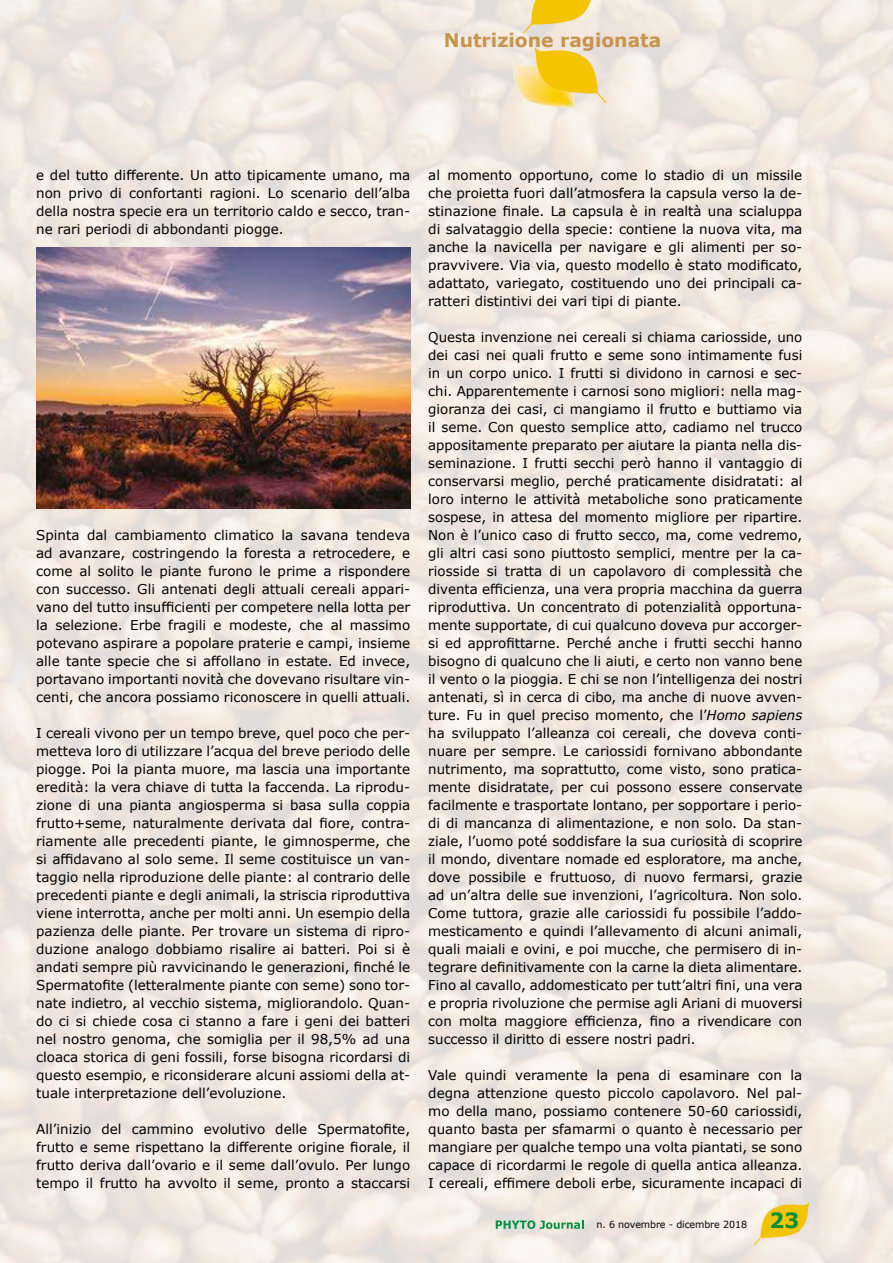
<style>
.page{position:relative;width:893px;height:1263px;background:#fff}
.page>*{position:absolute;margin:0;border:0;box-sizing:border-box;transform-origin:0 0}
.t1{font:700 18.75px "Verdana";color:#c7944b}
.t2{font:13.5px/18px "Verdana";color:#000;text-align:justify}
.t3{font:9.75px "Verdana";letter-spacing:-.01em;color:#000}
.s1{font-style:italic}
.s2{font-weight:700;font-size:21px;color:#008e3f}
</style>
<div class="page">
<img style="left:0;top:0;width:893px;height:1263px">
<img style="left:36px;top:247px;width:374px;height:262px">
<svg style="left:754px;top:1202px;width:55px;height:43px;background:#f3d66c"></svg>
<svg style="left:496px;top:1220px;width:87px;height:9px"></svg>
<svg style="left:523px;top:0;width:72px;height:33px;background:#f2d56f"></svg>
<img style="left:511px;top:62px;width:73px;height:55px">
<svg style="left:534px;top:47px;width:72px;height:56px;background:#f3d04d"></svg>
<h1 class="t1" style="left:444px;top:27px;width:219px">Nutrizione ragionata</h1>
<p class="t2" style="left:36px;top:166px;width:376px">e del tutto differente. Un atto tipicamente umano, ma non privo di confortanti ragioni. Lo scenario dell’alba della nostra specie era un territorio caldo e secco, tran&shy;ne rari periodi di abbondanti piogge.</p>
<p class="t2" style="left:36px;top:526px;width:376px">Spinta dal cambiamento climatico la savana tendeva ad avanzare, costringendo la foresta a retrocedere, e come al solito le piante furono le prime a rispondere con successo. Gli antenati degli attuali cereali appari&shy;vano del tutto insufficienti per competere nella lotta per la selezione. Erbe fragili e modeste, che al massimo potevano aspirare a popolare praterie e campi, insieme alle tante specie che si affollano in estate. Ed invece, portavano importanti novità che dovevano risultare vin&shy;centi, che ancora possiamo riconoscere in quelli attuali.</p>
<p class="t2" style="left:36px;top:724px;width:376px">I cereali vivono per un tempo breve, quel poco che per&shy;metteva loro di utilizzare l’acqua del breve periodo delle piogge. Poi la pianta muore, ma lascia una importante eredità: la vera chiave di tutta la faccenda. La riprodu&shy;zione di una pianta angiosperma si basa sulla coppia frutto+seme, naturalmente derivata dal fiore, contra&shy;riamente alle precedenti piante, le gimnosperme, che si affidavano al solo seme. Il seme costituisce un van&shy;taggio nella riproduzione delle piante: al contrario delle precedenti piante e degli animali, la striscia riproduttiva viene interrotta, anche per molti anni. Un esempio della pazienza delle piante. Per trovare un sistema di ripro&shy;duzione analogo dobbiamo risalire ai batteri. Poi si è andati sempre più ravvicinando le generazioni, finché le Spermatofite (letteralmente piante con seme) sono tor&shy;nate indietro, al vecchio sistema, migliorandolo. Quan&shy;do ci si chiede cosa ci stanno a fare i geni dei batteri nel nostro genoma, che somiglia per il 98,5% ad una cloaca storica di geni fossili, forse bisogna ricordarsi di questo esempio, e riconsiderare alcuni assiomi della at&shy;tuale interpretazione dell’evoluzione.</p>
<p class="t2" style="left:36px;top:1120px;width:376px">All’inizio del cammino evolutivo delle Spermatofite, frutto e seme rispettano la differente origine fiorale, il frutto deriva dall’ovario e il seme dall’ovulo. Per lungo tempo il frutto ha avvolto il seme, pronto a staccarsi</p>
<p class="t2" style="left:428px;top:166px;width:376px">al momento opportuno, come lo stadio di un missile che proietta fuori dall’atmosfera la capsula verso la de&shy;stinazione finale. La capsula è in realtà una scialuppa di salvataggio della specie: contiene la nuova vita, ma anche la navicella per navigare e gli alimenti per so&shy;pravvivere. Via via, questo modello è stato modificato, adattato, variegato, costituendo uno dei principali ca&shy;ratteri distintivi dei vari tipi di piante.</p>
<p class="t2" style="left:428px;top:328px;width:376px">Questa invenzione nei cereali si chiama cariosside, uno dei casi nei quali frutto e seme sono intimamente fusi in un corpo unico. I frutti si dividono in carnosi e sec&shy;chi. Apparentemente i carnosi sono migliori: nella mag&shy;gioranza dei casi, ci mangiamo il frutto e buttiamo via il seme. Con questo semplice atto, cadiamo nel trucco appositamente preparato per aiutare la pianta nella dis&shy;seminazione. I frutti secchi però hanno il vantaggio di conservarsi meglio, perché praticamente disidratati: al loro interno le attività metaboliche sono praticamente sospese, in attesa del momento migliore per ripartire.<br>Non è l’unico caso di frutto secco, ma, come vedremo, gli altri casi sono piuttosto semplici, mentre per la ca&shy;riosside si tratta di un capolavoro di complessità che diventa efficienza, una vera propria macchina da guerra riproduttiva. Un concentrato di potenzialità opportuna&shy;mente supportate, di cui qualcuno doveva pur accorger&shy;si ed approfittarne. Perché anche i frutti secchi hanno bisogno di qualcuno che li aiuti, e certo non vanno bene il vento o la pioggia. E chi se non l’intelligenza dei nostri antenati, sì in cerca di cibo, ma anche di nuove avven&shy;ture. Fu in quel preciso momento, che l’<span class="s1">Homo sapiens </span>ha sviluppato l’alleanza coi cereali, che doveva conti&shy;nuare per sempre. Le cariossidi fornivano abbondante nutrimento, ma soprattutto, come visto, sono pratica&shy;mente disidratate, per cui possono essere conservate facilmente e trasportate lontano, per sopportare i perio&shy;di di mancanza di alimentazione, e non solo. Da stan&shy;ziale, l’uomo poté soddisfare la sua curiosità di scoprire il mondo, diventare nomade ed esploratore, ma anche, dove possibile e fruttuoso, di nuovo fermarsi, grazie ad un’altra delle sue invenzioni, l’agricoltura. Non solo.<br>Come tuttora, grazie alle cariossidi fu possibile l’addo&shy;mesticamento e quindi l’allevamento di alcuni animali, quali maiali e ovini, e poi mucche, che permisero di in&shy;tegrare definitivamente con la carne la dieta alimentare.<br>Fino al cavallo, addomesticato per tutt’altri fini, una vera e propria rivoluzione che permise agli Ariani di muoversi con molta maggiore efficienza, fino a rivendicare con successo il diritto di essere nostri padri.</p>
<p class="t2" style="left:428px;top:1066px;width:376px">Vale quindi veramente la pena di esaminare con la degna attenzione questo piccolo capolavoro. Nel pal&shy;mo della mano, possiamo contenere 50-60 cariossidi, quanto basta per sfamarmi o quanto è necessario per mangiare per qualche tempo una volta piantati, se sono capace di ricordarmi le regole di quella antica alleanza.<br>I cereali, effimere deboli erbe, sicuramente incapaci di</p>
<p class="t3" style="left:596px;top:1217px;width:205px">n. 6 novembre - dicembre 2018 <span class="s2">23</span></p>
</div>
